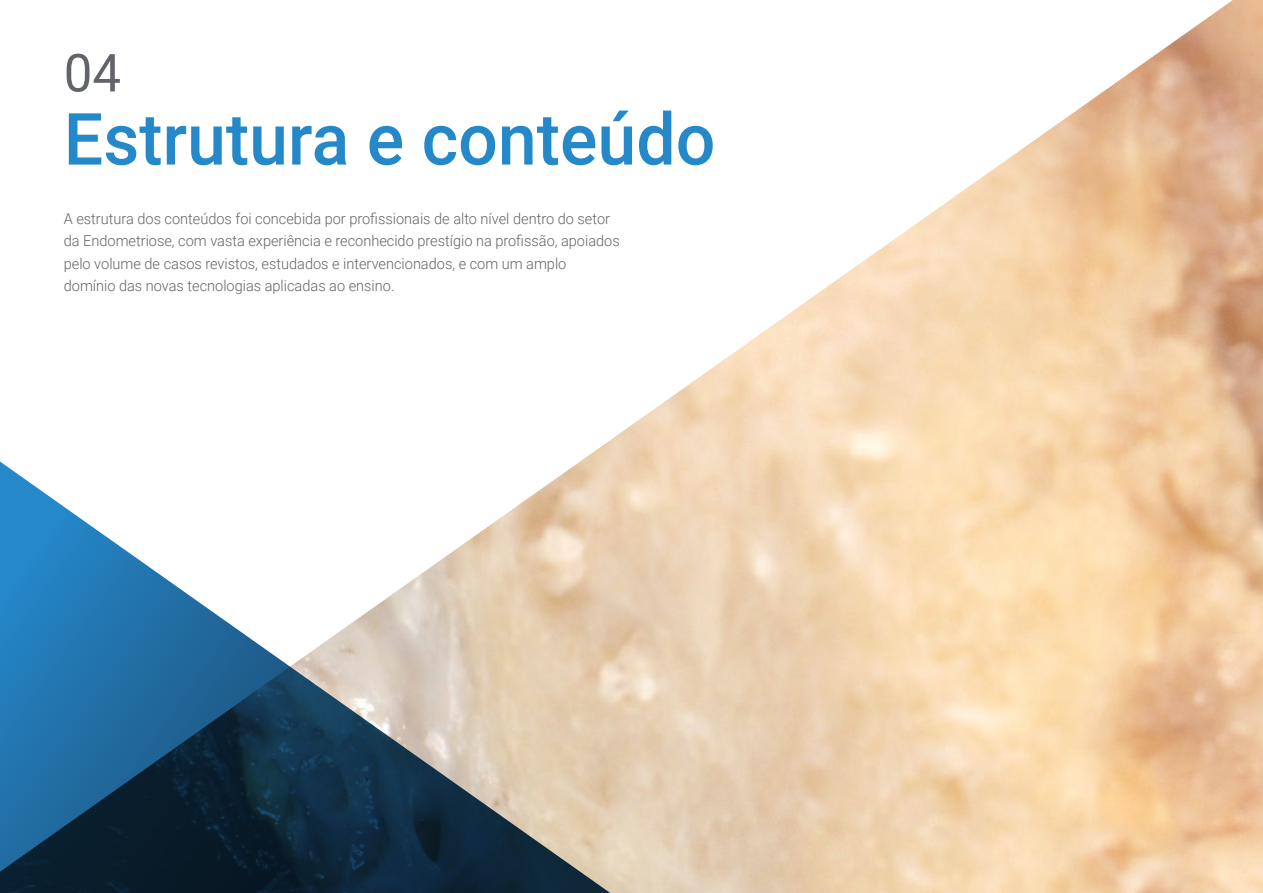
<style>
.page{position:relative;width:1263px;height:893px;background:#fff}
.page>*{position:absolute;margin:0;border:0;box-sizing:border-box;transform-origin:0 0}
.t1{font:500 72px "Roboto";color:#2488c9}
.t2{font:52.5px "Roboto";color:#61646a}
.t3{font:300 15px/22.5px "Roboto";color:#61646a}
</style>
<div class="page">
<img style="left:602px;top:0;width:661px;height:893px">
<svg style="left:0;top:446px;width:640px;height:447px"></svg>
<h2 class="t2" style="left:64px;top:36px;width:59px">04</h2>
<h1 class="t1" style="left:64px;top:89px;width:653px">Estrutura e conteúdo</h1>
<p class="t3" style="left:64px;top:207px;width:557px">A estrutura dos conteúdos foi concebida por profissionais de alto nível dentro do setor da Endometriose, com vasta experiência e reconhecido prestígio na profissão, apoiados pelo volume de casos revistos, estudados e intervencionados, e com um amplo domínio das novas tecnologias aplicadas ao ensino.</p>
</div>
